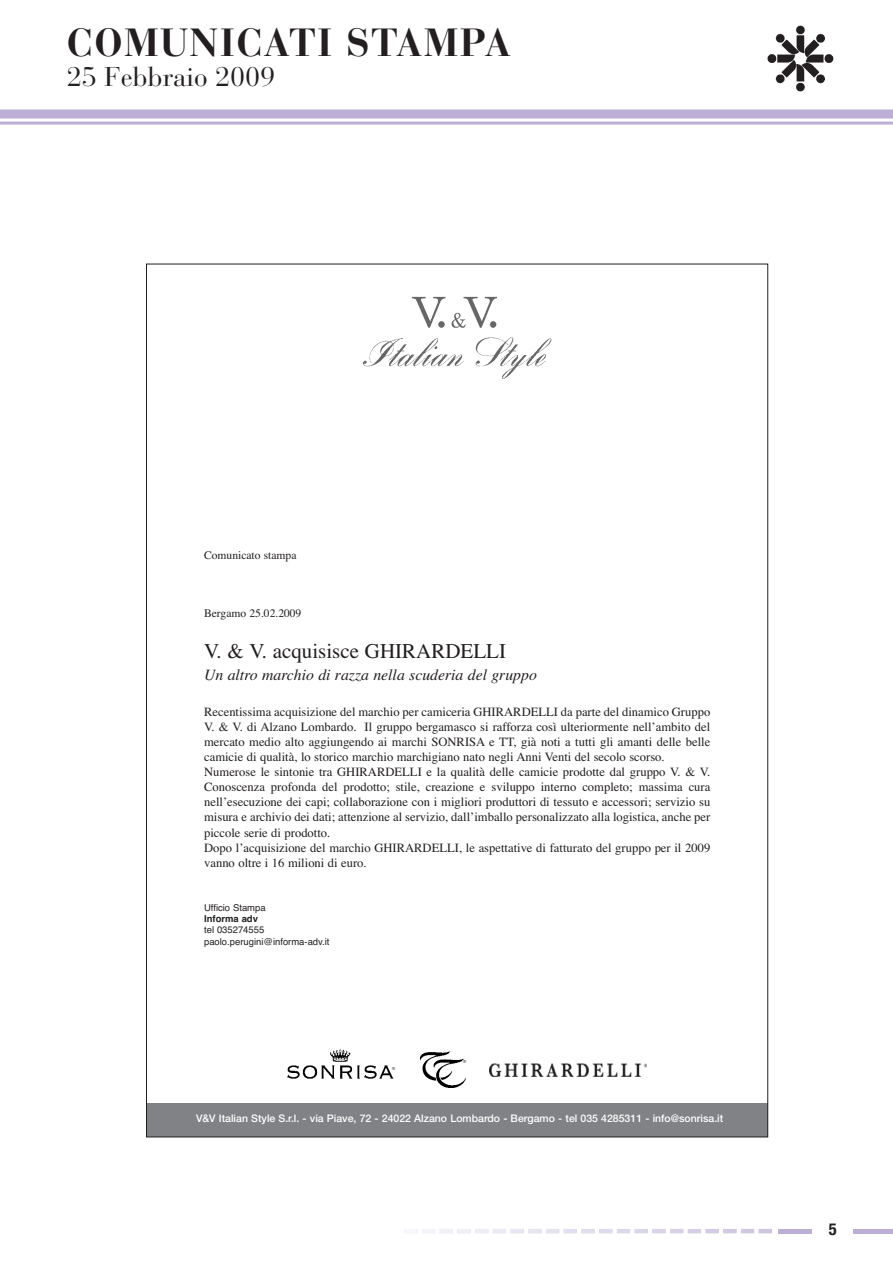
<style>
.page{position:relative;width:893px;height:1263px;background:#fff}
.page>*{position:absolute;margin:0;border:0;box-sizing:border-box;transform-origin:0 0}
.t1{font:700 39px "Bauer Bodoni";letter-spacing:.04em;color:#231f20}
.t2{font:27px "Bauer Bodoni";color:#231f20}
.t3{font:21px "Times Roman+T42+BMYQCL";color:#231f20}
.t4{font:700 condensed 16.5px "Helvetica Neue";color:#231f20}
.t5{font:15.75px "Times Italic+T42+XJRGNT";color:#231f20}
.t6{font:12.6px/15.1px "Times Roman+T42+BMYQCL";color:#231f20}
.t7{font:11.55px "Times Roman+T42+BMYQCL";color:#231f20}
.t8{font:10.5px "Helvetica Neue Medium+WVFWAV";color:#fff}
.t9{font:9.45px/11.4px "Helvetica+T42+QHVUOW";color:#231f20}
.t10{font:9.45px "Helvetica Bold+T42+GRTUFH";color:#231f20}
.t11{font:4.2px "Helvetica+T42+QHVUOW";color:#231f20}
</style>
<div class="page">
<div style="left:0;top:110px;width:893px;height:8px;background:#bcaed5"></div>
<hr style="left:0;top:122px;width:893px;height:3px;background:#bcaed5">
<img style="left:767px;top:25px;width:67px;height:67px">
<hr style="left:778px;top:1229px;width:33px;height:4px;background:#bcaed5">
<hr style="left:853px;top:1229px;width:40px;height:4px;background:#bcaed5">
<img style="left:404px;top:1229px;width:368px;height:4px">
<img style="left:363px;top:296px;width:189px;height:83px">
<div style="left:147px;top:1103px;width:620px;height:33px;background:#808285"></div>
<img style="left:489px;top:1063px;width:157px;height:13px">
<img style="left:420px;top:1051px;width:45px;height:36px">
<img style="left:287px;top:1050px;width:106px;height:28px">
<h1 class="t1" style="left:67px;top:27px;width:445px">COMUNICATI STAMPA</h1>
<h2 class="t2" style="left:67px;top:66px;width:210px">25 Febbraio 2009</h2>
<p class="t7" style="left:204px;top:551px;width:94px">Comunicato stampa</p>
<p class="t7" style="left:204px;top:609px;width:99px">Bergamo 25.02.2009</p>
<h3 class="t3" style="left:204px;top:644px;width:303px">V. &amp; V. acquisisce GHIRARDELLI</h3>
<p class="t5" style="left:204px;top:669px;width:334px">Un altro marchio di razza nella scuderia del gruppo</p>
<p class="t6" style="left:204px;top:705px;width:508px">Recentissima acquisizione del marchio per camiceria GHIRARDELLI da parte del dinamico Gruppo V. &amp; V. di Alzano Lombardo. Il gruppo bergamasco si rafforza così ulteriormente nell’ambito del mercato medio alto aggiungendo ai marchi SONRISA e TT, già noti a tutti gli amanti delle belle camicie di qualità, lo storico marchio marchigiano nato negli Anni Venti del secolo scorso.<br>Numerose le sintonie tra GHIRARDELLI e la qualità delle camicie prodotte dal gruppo V. &amp; V.<br>Conoscenza profonda del prodotto; stile, creazione e sviluppo interno completo; massima cura nell’esecuzione dei capi; collaborazione con i migliori produttori di tessuto e accessori; servizio su misura e archivio dei dati; attenzione al servizio, dall’imballo personalizzato alla logistica, anche per piccole serie di prodotto.<br>Dopo l’acquisizione del marchio GHIRARDELLI, le aspettative di fatturato del gruppo per il 2009 vanno oltre i 16 milioni di euro.</p>
<p class="t9" style="left:204px;top:902px;width:63px">Ufficio Stampa</p>
<p class="t10" style="left:204px;top:913px;width:55px">Informa adv</p>
<p class="t9" style="left:204px;top:925px;width:127px">tel 035274555 paolo.perugini@informa-adv.it</p>
<p class="t11" style="left:392px;top:1067px;width:5px">®</p>
<p class="t11" style="left:463px;top:1060px;width:5px">®</p>
<p class="t8" style="left:196px;top:1114px;width:529px">V&amp;V Italian Style S.r.l. - via Piave, 72 - 24022 Alzano Lombardo - Bergamo - tel 035 4285311 - info@sonrisa.it</p>
<h3 class="t4" style="left:829px;top:1223px;width:9px">5</h3>
</div>
